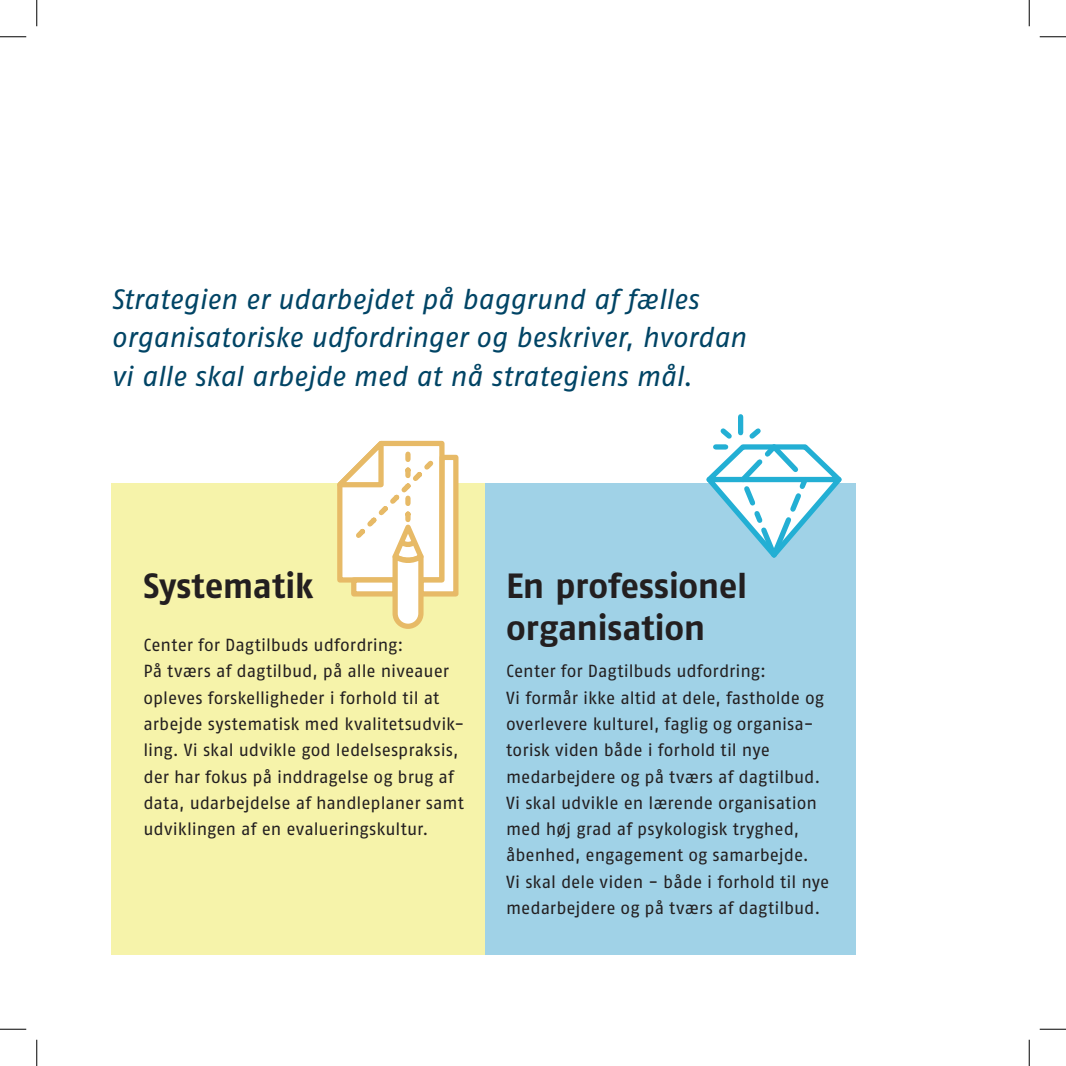
<style>
.page{position:relative;width:1066px;height:1066px;background:#fff}
.page>*{position:absolute;margin:0;border:0;box-sizing:border-box;transform-origin:0 0}
.t1{font:700 35px/42px "Fago Pro";letter-spacing:-.01em;color:#231f20}
.t2{font:italic 28px/38.5px "Fago Pro";letter-spacing:-.01em;color:#004465}
.t3{font:17.5px/26.2px "Fago Pro";color:#231f20}
</style>
<div class="page">
<div style="left:111px;top:483px;width:374px;height:471px;background:#f6f3aa"></div>
<div style="left:485px;top:483px;width:370px;height:471px;background:#a0d2e7"></div>
<svg style="left:337px;top:440px;width:122px;height:189px"></svg>
<div style="left:738px;top:417px;width:5px;height:16px;background:#23afd4"></div>
<svg style="left:706px;top:423px;width:136px;height:135px"></svg>
<svg style="left:0;top:36px;width:26px;height:1px"></svg>
<svg style="left:1039px;top:36px;width:27px;height:1px"></svg>
<svg style="left:0;top:1029px;width:26px;height:1px"></svg>
<svg style="left:1039px;top:1029px;width:27px;height:1px"></svg>
<svg style="left:36px;top:0;width:1px;height:26px"></svg>
<svg style="left:36px;top:1039px;width:1px;height:27px"></svg>
<svg style="left:1029px;top:0;width:1px;height:26px"></svg>
<svg style="left:1029px;top:1039px;width:1px;height:27px"></svg>
<p class="t2" style="left:111px;top:280px;width:636px">Strategien er udarbejdet på baggrund af fælles organisatoriske udfordringer og beskriver, hvordan vi alle skal arbejde med at nå strategiens mål.</p>
<p class="t1" style="left:143px;top:565px;width:171px">Systematik</p>
<p class="t1" style="left:506px;top:565px;width:243px">En professionel organisation</p>
<p class="t3" style="left:143px;top:632px;width:262px">Center for Dagtilbuds udfordring:</p>
<p class="t3" style="left:143px;top:658px;width:322px">På tværs af dagtilbud, på alle niveauer opleves forskelligheder i forhold til at arbejde systematisk med kvalitetsudvik&shy;ling. Vi skal udvikle god ledelsespraksis, der har fokus på inddragelse og brug af data, udarbejdelse af handleplaner samt udviklingen af en evalueringskultur.</p>
<p class="t3" style="left:506px;top:658px;width:262px">Center for Dagtilbuds udfordring:</p>
<p class="t3" style="left:506px;top:684px;width:319px">Vi formår ikke altid at dele, fastholde og overlevere kulturel, faglig og organisa&shy;torisk viden både i forhold til nye medarbejdere og på tværs af dagtilbud.</p>
<p class="t3" style="left:506px;top:789px;width:312px">Vi skal udvikle en lærende organisation med høj grad af psykologisk tryghed, åbenhed, engagement og samarbejde.</p>
<p class="t3" style="left:506px;top:868px;width:325px">Vi skal dele viden - både i forhold til nye medarbejdere og på tværs af dagtilbud.</p>
</div>
